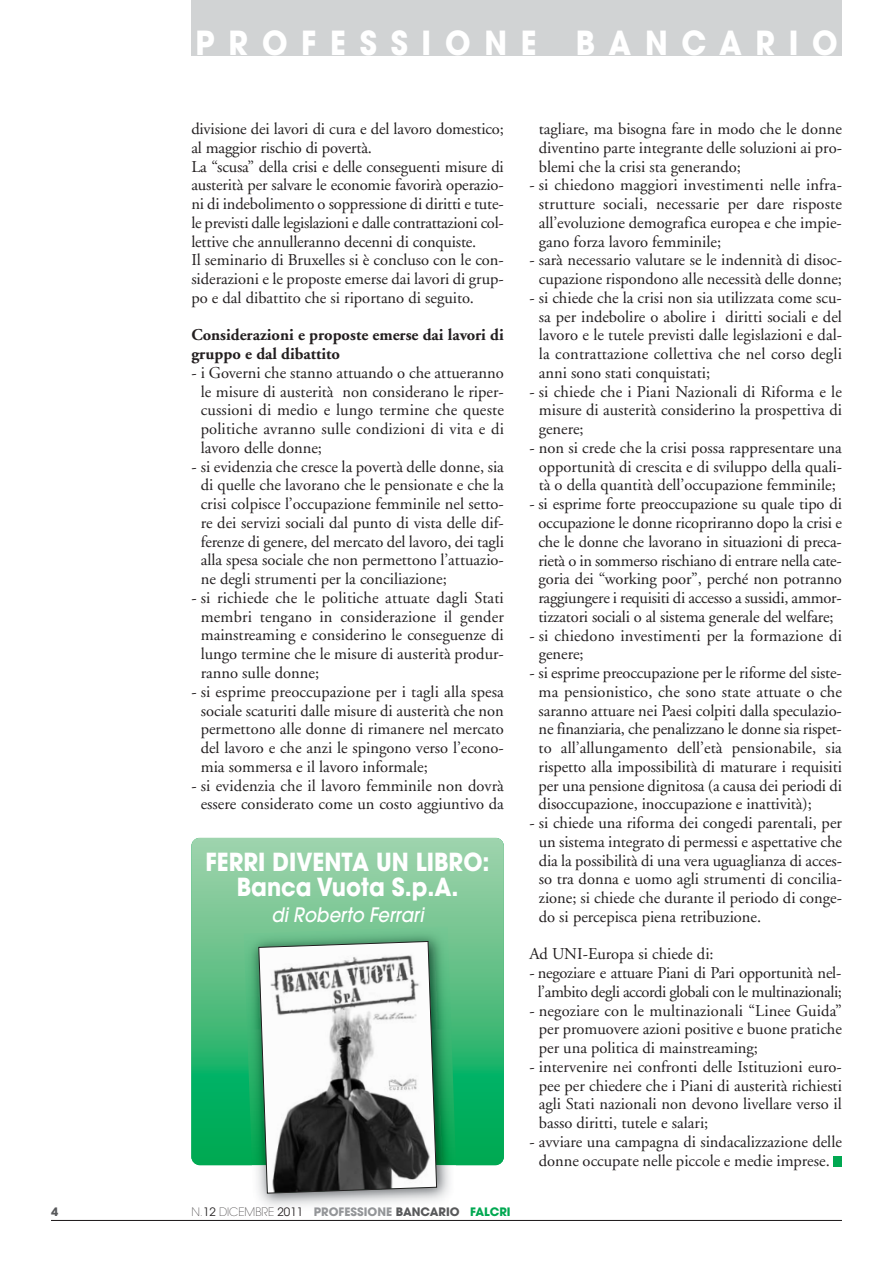
<style>
.page{position:relative;width:893px;height:1263px;background:#fff}
.page>*{position:absolute;margin:0;border:0;box-sizing:border-box;transform-origin:0 0}
.t1{font:700 33px "Avant Garde";letter-spacing:.46em;color:#fff;scale:.91 1}
.t2{font:700 24.75px/25.5px "Avant Garde";color:#fff;text-align:center;scale:.91 1}
.t3{font:italic 500 19.8px "Avant Garde";color:#fff;scale:.91 1}
.t4{font:16.5px/18.8px "Adobe Garamond";color:#231f20;text-align:justify}
.t5{font:16.5px/18.8px "Adobe Garamond";letter-spacing:-.025em;color:#231f20;text-align:center}
.t6{font:700 16.5px/18.8px "Adobe Garamond";color:#231f20}
.t7{font:700 11.55px "Avant Garde";color:#939598}
.t8{font:700 11.55px "Avant Garde";color:#58595b}
.s1{font-weight:200;color:#231f20}
.s2{font-weight:400;color:#231f20}
.s3{color:#58595b}
.s4{color:#00a851}
</style>
<div class="page">
<div style="left:833px;top:1156px;width:9px;height:10px;background:#00a851"></div>
<svg style="left:191px;top:838px;width:313px;height:327px;background:#61c28a"></svg>
<img style="left:252px;top:1165px;width:205px;height:42px">
<img style="left:244px;top:926px;width:212px;height:239px">
<svg style="left:258px;top:941px;width:179px;height:253px"></svg>
<hr style="left:51px;top:1220px;width:791px;height:1px;background:#231f20">
<div style="left:191px;top:0;width:651px;height:55px;background:#d1d3d4"></div>
<h1 class="t1" style="left:196px;top:31px;width:707px">PROFESSIONE BANCARIO</h1>
<p class="t4" style="left:191px;top:121px;width:314px;text-align:left">divisione dei lavori di cura e del lavoro domestico; al maggior rischio di povertà.<br>La “scusa” della crisi e delle conseguenti misure di austerità per salvare le economie favorirà operazio&shy;ni di indebolimento o soppressione di diritti e tute&shy;le previsti dalle legislazioni e dalle contrattazioni col&shy;lettive che annulleranno decenni di conquiste.<br>Il seminario di Bruxelles si è concluso con le con&shy;siderazioni e le proposte emerse dai lavori di grup&shy;po e dal dibattito che si riportano di seguito.</p>
<p class="t6" style="left:191px;top:327px;width:314px">Considerazioni e proposte emerse dai lavori di gruppo e dal dibattito</p>
<p class="t4" style="left:201px;top:365px;width:305px;text-indent:-9px">- i Governi che stanno attuando o che attueranno le misure di austerità non considerano le riper&shy;cussioni di medio e lungo termine che queste politiche avranno sulle condizioni di vita e di lavoro delle donne;</p>
<p class="t4" style="left:201px;top:459px;width:305px;text-indent:-9px">- si evidenzia che cresce la povertà delle donne, sia di quelle che lavorano che le pensionate e che la crisi colpisce l’occupazione femminile nel setto&shy;re dei servizi sociali dal punto di vista delle dif&shy;ferenze di genere, del mercato del lavoro, dei tagli alla spesa sociale che non permettono l’attuazio&shy;ne degli strumenti per la conciliazione;</p>
<p class="t4" style="left:201px;top:590px;width:305px;text-indent:-9px">- si richiede che le politiche attuate dagli Stati membri tengano in considerazione il gender mainstreaming e considerino le conseguenze di lungo termine che le misure di austerità produr&shy;ranno sulle donne;</p>
<p class="t4" style="left:201px;top:684px;width:305px;text-indent:-9px">- si esprime preoccupazione per i tagli alla spesa sociale scaturiti dalle misure di austerità che non permettono alle donne di rimanere nel mercato del lavoro e che anzi le spingono verso l’econo&shy;mia sommersa e il lavoro informale;</p>
<p class="t4" style="left:191px;top:777px;width:314px;text-align:center">- si evidenzia che il lavoro femminile non dovrà essere considerato come un costo aggiuntivo da</p>
<h2 class="t2" style="left:206px;top:851px;width:314px">FERRI DIVENTA UN LIBRO:<br>Banca Vuota S.p.A.</h2>
<p class="t3" style="left:272px;top:907px;width:172px">di Roberto Ferrari</p>
<p class="t8" style="left:51px;top:1208px;width:9px">4</p>
<p class="t7" style="left:191px;top:1208px;width:321px"><span class="s1">N.</span><span class="s2">12</span> <span class="s1">DICEMBRE</span> <span class="s2">2011</span> PROFESSIONE <span class="s3">BANCARIO</span> <span class="s4">FALCRI</span></p>
<p class="t4" style="left:539px;top:121px;width:305px">tagliare, ma bisogna fare in modo che le donne diventino parte integrante delle soluzioni ai pro&shy;blemi che la crisi sta generando;</p>
<p class="t4" style="left:539px;top:177px;width:305px;text-indent:-9px">- si chiedono maggiori investimenti nelle infra&shy;strutture sociali, necessarie per dare risposte all’evoluzione demografica europea e che impie&shy;gano forza lavoro femminile;</p>
<p class="t4" style="left:529px;top:252px;width:314px;text-align:center">- sarà necessario valutare se le indennità di disoc&shy;cupazione rispondono alle necessità delle donne;</p>
<p class="t4" style="left:539px;top:290px;width:305px;text-indent:-9px">- si chiede che la crisi non sia utilizzata come scu&shy;sa per indebolire o abolire i diritti sociali e del lavoro e le tutele previsti dalle legislazioni e dal&shy;la contrattazione collettiva che nel corso degli anni sono stati conquistati;</p>
<p class="t4" style="left:539px;top:384px;width:305px;text-indent:-9px">- si chiede che i Piani Nazionali di Riforma e le misure di austerità considerino la prospettiva di genere;</p>
<p class="t4" style="left:529px;top:440px;width:314px;text-align:center">- non si crede che la crisi possa rappresentare una opportunità di crescita e di sviluppo della quali&shy;tà o della quantità dell’occupazione femminile;</p>
<p class="t4" style="left:529px;top:496px;width:314px;text-align:center">- si esprime forte preoccupazione su quale tipo di occupazione le donne ricopriranno dopo la crisi e che le donne che lavorano in situazioni di preca&shy;rietà o in sommerso rischiano di entrare nella cate&shy;goria dei “working poor”, perché non potranno raggiungere i requisiti di accesso a sussidi, ammor&shy;tizzatori sociali o al sistema generale del welfare;</p>
<p class="t4" style="left:539px;top:627px;width:305px;text-indent:-9px">- si chiedono investimenti per la formazione di genere;</p>
<p class="t4" style="left:539px;top:665px;width:305px;text-indent:-9px">- si esprime preoccupazione per le riforme del siste&shy;ma pensionistico, che sono state attuate o che saranno attuare nei Paesi colpiti dalla speculazio&shy;ne finanziaria, che penalizzano le donne sia rispet&shy;to all’allungamento dell’età pensionabile, sia rispetto alla impossibilità di maturare i requisiti per una pensione dignitosa (a causa dei periodi di disoccupazione, inoccupazione e inattività);</p>
<p class="t4" style="left:539px;top:815px;width:305px;text-indent:-9px">- si chiede una riforma dei congedi parentali, per un sistema integrato di permessi e aspettative che dia la possibilità di una vera uguaglianza di acces&shy;so tra donna e uomo agli strumenti di concilia&shy;zione; si chiede che durante il periodo di conge&shy;do si percepisca piena retribuzione.</p>
<p class="t4" style="left:529px;top:946px;width:186px">Ad UNI-Europa si chiede di:</p>
<p class="t5" style="left:529px;top:965px;width:314px">- negoziare e attuare Piani di Pari opportunità nel&shy;l’ambito degli accordi globali con le multinazionali;</p>
<p class="t4" style="left:539px;top:1002px;width:305px;text-indent:-9px">- negoziare con le multinazionali “Linee Guida” per promuovere azioni positive e buone pratiche per una politica di mainstreaming;</p>
<p class="t4" style="left:539px;top:1059px;width:305px;text-indent:-9px">- intervenire nei confronti delle Istituzioni euro&shy;pee per chiedere che i Piani di austerità richiesti agli Stati nazionali non devono livellare verso il basso diritti, tutele e salari;</p>
<p class="t4" style="left:529px;top:1134px;width:314px;text-align:center">- avviare una campagna di sindacalizzazione delle donne occupate nelle piccole e medie imprese.</p>
</div>
